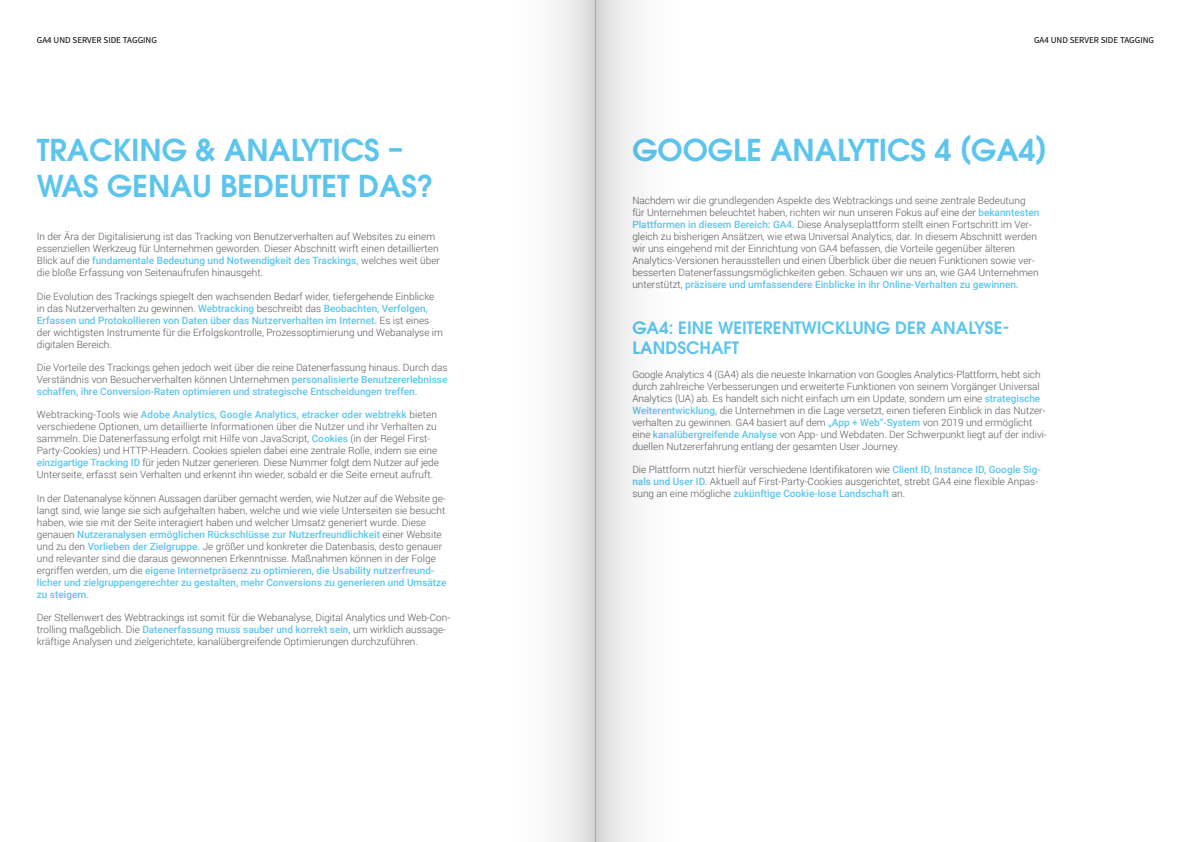
<style>
.page{position:relative;width:1191px;height:842px;background:#fff}
.page>*{position:absolute;margin:0;border:0;box-sizing:border-box;transform-origin:0 0}
.Headline{font:600 30px/36px "ITC Avant Garde Pro";color:#5dc5ed}
.Subline{font:600 17px/20.4px "ITC Avant Garde Pro";color:#5dc5ed}
.Fließtext{font:300 10px/12px "Roboto";color:#575756}
.t1{font:9px "Source Sans Pro";color:#000}
.s1{font-weight:500;color:#5dc5ed}
</style>
<div class="page">
<div style="left:506px;top:0;width:89px;height:842px;background:#fbfbfb"></div>
<div style="left:595px;top:0;width:89px;height:842px;background:#f9f9f9"></div>
<div style="left:572px;top:0;width:23px;height:842px;background:linear-gradient(to bottom,#e2e2e2,#e2e2e1)"></div>
<div style="left:595px;top:0;width:24px;height:842px;background:linear-gradient(to right,#d1d1d1,#ececed)"></div>
<p class="t1" style="left:37px;top:34px;width:122px">GA4 UND SERVER SIDE TAGGING</p>
<p class="t1" style="left:1034px;top:34px;width:122px">GA4 UND SERVER SIDE TAGGING</p>
<h2 class="Headline" style="left:37px;top:132px;width:398px">TRACKING &amp; ANALYTICS –<br>WAS GENAU BEDEUTET DAS?</h2>
<p class="Fließtext" style="left:37px;top:230px;width:404px">In der Ära der Digitalisierung ist das Tracking von Benutzerverhalten auf Websites zu einem essenziellen Werkzeug für Unternehmen geworden. Dieser Abschnitt wirft einen detaillierten Blick auf die <span class="s1">fundamentale Bedeutung und Notwendigkeit des Trackings,</span> welches weit über die bloße Erfassung von Seitenaufrufen hinausgeht.</p>
<p class="Fließtext" style="left:37px;top:290px;width:408px">Die Evolution des Trackings spiegelt den wachsenden Bedarf wider, tiefergehende Einblicke in das Nutzerverhalten zu gewinnen. <span class="s1">Webtracking</span> beschreibt das <span class="s1">Beobachten, Verfolgen, Erfassen und Protokollieren von Daten über das Nutzerverhalten im Internet.</span> Es ist eines der wichtigsten Instrumente für die Erfolgskontrolle, Prozessoptimierung und Webanalyse im digitalen Bereich.</p>
<p class="Fließtext" style="left:37px;top:361px;width:412px;text-align:justify">Die Vorteile des Trackings gehen jedoch weit über die reine Datenerfassung hinaus. Durch das Verständnis von Besucherverhalten können Unternehmen <span class="s1">personalisierte Benutzererlebnisse schaffen, ihre Conversion-Raten optimieren und strategische Entscheidungen treffen.</span></p>
<p class="Fließtext" style="left:37px;top:408px;width:403px">Webtracking-Tools wie <span class="s1">Adobe Analytics, Google Analytics, etracker oder webtrekk</span> bieten verschiedene Optionen, um detaillierte Informationen über die Nutzer und ihr Verhalten zu sammeln. Die Datenerfassung erfolgt mit Hilfe von JavaScript, <span class="s1">Cookies</span> (in der Regel First-Party-Cookies) und HTTP-Headern. Cookies spielen dabei eine zentrale Rolle, indem sie eine <span class="s1">einzigartige Tracking ID</span> für jeden Nutzer generieren. Diese Nummer folgt dem Nutzer auf jede Unterseite, erfasst sein Verhalten und erkennt ihn wieder, sobald er die Seite erneut aufruft.</p>
<p class="Fließtext" style="left:37px;top:492px;width:411px">In der Datenanalyse können Aussagen darüber gemacht werden, wie Nutzer auf die Website ge&shy;langt sind, wie lange sie sich aufgehalten haben, welche und wie viele Unterseiten sie besucht haben, wie sie mit der Seite interagiert haben und welcher Umsatz generiert wurde. Diese genauen <span class="s1">Nutzeranalysen ermöglichen Rückschlüsse zur Nutzerfreundlichkeit</span> einer Website und zu den <span class="s1">Vorlieben der Zielgruppe.</span> Je größer und konkreter die Datenbasis, desto genauer und relevanter sind die daraus gewonnenen Erkenntnisse. Maßnahmen können in der Folge ergriffen werden, um die <span class="s1">eigene Internetpräsenz zu optimieren, die Usability nutzerfreund&shy;licher und zielgruppengerechter zu gestalten, mehr Conversions zu generieren und Umsätze zu steigern.</span></p>
<p class="Fließtext" style="left:37px;top:611px;width:415px">Der Stellenwert des Webtrackings ist somit für die Webanalyse, Digital Analytics und Web-Con&shy;trolling maßgeblich. Die <span class="s1">Datenerfassung muss sauber und korrekt sein,</span> um wirklich aussage&shy;kräftige Analysen und zielgerichtete, kanalübergreifende Optimierungen durchzuführen.</p>
<h2 class="Headline" style="left:632px;top:132px;width:416px">GOOGLE ANALYTICS 4 (GA4)</h2>
<p class="Fließtext" style="left:632px;top:194px;width:408px">Nachdem wir die grundlegenden Aspekte des Webtrackings und seine zentrale Bedeutung für Unternehmen beleuchtet haben, richten wir nun unseren Fokus auf eine der <span class="s1">bekanntesten Plattformen in diesem Bereich: GA4.</span> Diese Analyseplattform stellt einen Fortschritt im Ver&shy;gleich zu bisherigen Ansätzen, wie etwa Universal Analytics, dar. In diesem Abschnitt werden wir uns eingehend mit der Einrichtung von GA4 befassen, die Vorteile gegenüber älteren Analytics-Versionen herausstellen und einen Überblick über die neuen Funktionen sowie ver&shy;besserten Datenerfassungsmöglichkeiten geben. Schauen wir uns an, wie GA4 Unternehmen unterstützt, <span class="s1">präzisere und umfassendere Einblicke in ihr Online-Verhalten zu gewinnen.</span></p>
<h3 class="Subline" style="left:632px;top:317px;width:379px">GA4: EINE WEITERENTWICKLUNG DER ANALYSE-<br>LANDSCHAFT</h3>
<p class="Fließtext" style="left:632px;top:368px;width:416px">Google Analytics 4 (GA4) als die neueste Inkarnation von Googles Analytics-Plattform, hebt sich durch zahlreiche Verbesserungen und erweiterte Funktionen von seinem Vorgänger Universal Analytics (UA) ab. Es handelt sich nicht einfach um ein Update, sondern um eine <span class="s1">strategische Weiterentwicklung,</span> die Unternehmen in die Lage versetzt, einen tieferen Einblick in das Nutzer&shy;verhalten zu gewinnen. GA4 basiert auf dem <span class="s1">„App + Web“-System</span> von 2019 und ermöglicht eine <span class="s1">kanalübergreifende Analyse</span> von App- und Webdaten. Der Schwerpunkt liegt auf der indivi&shy;duellen Nutzererfahrung entlang der gesamten User Journey.</p>
<p class="Fließtext" style="left:632px;top:463px;width:410px">Die Plattform nutzt hierfür verschiedene Identifikatoren wie <span class="s1">Client ID, Instance ID, Google Sig&shy;nals und User ID.</span> Aktuell auf First-Party-Cookies ausgerichtet, strebt GA4 eine flexible Anpas&shy;sung an eine mögliche <span class="s1">zukünftige Cookie-lose Landschaft</span> an.</p>
</div>
